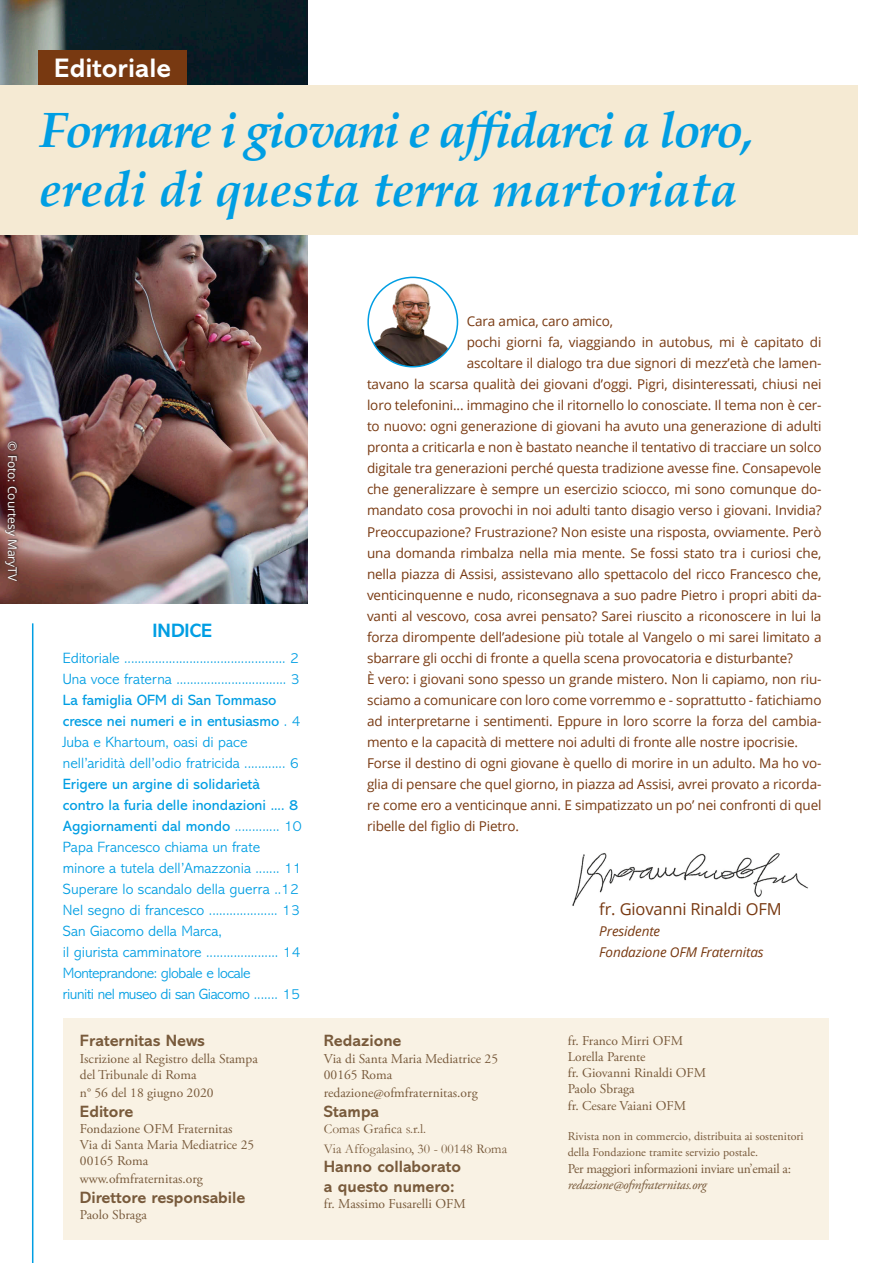
<style>
.page{position:relative;width:893px;height:1263px;background:#fff}
.page>*{position:absolute;margin:0;border:0;box-sizing:border-box;transform-origin:0 0}
.t1{font:italic 700 49.5px/59.4px "Palatino Linotype";color:#009ee3}
.t2{font:700 27px "Abadi MT Pro";color:#fff}
.t3{font:700 19.5px "Abadi MT Pro";color:#009ee3}
.t4{font:700 16.5px "Abadi MT Pro";color:#785a3b}
.t5{font:16.5px "Open Sans";letter-spacing:-.01em;color:#783911}
.t6{font:300 15px "Abadi MT Pro";color:#009ee3}
.t7{font:15px "Abadi MT Pro";color:#009ee3}
.t8{font:300 15px "Abadi MT Pro";letter-spacing:-.03em;color:#009ee3}
.t9{font:13.5px/21px "Open Sans";letter-spacing:-.01em;color:#783911;text-align:justify}
.t10{font:13.5px "Adobe Garamond Pro";color:#785a3b}
.t11{font:13.5px/16.2px "Adobe Garamond Pro";letter-spacing:-.02em;color:#785a3b}
.t12{font:13.5px "Garamond";color:#785a3b}
.t13{font:italic 13.5px "Open Sans";letter-spacing:-.01em;color:#783911}
.t14{font:12px/16.2px "Adobe Garamond Pro";color:#785a3b}
.t15{font:12px "Open Sans";color:#fff}
.s1{font-weight:300}
.s2{font-style:italic}
</style>
<div class="page">
<img style="left:572px;top:853px;width:236px;height:53px">
<img style="left:0;top:0;width:307px;height:603px">
<div style="left:63px;top:1017px;width:765px;height:222px;background:#f9f2e4"></div>
<div style="left:0;top:85px;width:857px;height:150px;background:#f5ead3"></div>
<hr style="left:32px;top:623px;width:1px;height:639px;background:#009ee3">
<div style="left:38px;top:50px;width:149px;height:35px;background:#783911"></div>
<img style="left:368px;top:277px;width:89px;height:89px;border-radius:45px">
<div style="left:367px;top:276px;width:91px;height:91px;border:2px solid #009ee3;border-radius:50%"></div>
<svg style="left:3px;top:440px;width:16px;height:143px;background:#643734"></svg>
<p class="t2" style="left:54px;top:52px;width:118px">Editoriale</p>
<p class="t1" style="left:39px;top:98px;width:716px">Formare i giovani e affidarci a loro, eredi di questa terra martoriata</p>
<p class="t15" style="left:21px;top:441px;width:141px;rotate:90deg">© Foto: Courtesy MaryTV</p>
<p class="t3" style="left:152px;top:619px;width:61px">INDICE</p>
<p class="t6" style="left:63px;top:649px;width:237px">Editoriale ............................................... 2</p>
<p class="t6" style="left:63px;top:670px;width:238px">Una voce fraterna ................................ 3</p>
<p class="t7" style="left:63px;top:691px;width:215px">La famiglia OFM di San Tommaso</p>
<p class="t7" style="left:63px;top:712px;width:239px">cresce nei numeri e in entusiasmo <span class="s1">. 4</span></p>
<p class="t6" style="left:63px;top:733px;width:186px">Juba e Khartoum, oasi di pace</p>
<p class="t6" style="left:63px;top:754px;width:237px">nell’aridità dell’odio fratricida ............ 6</p>
<p class="t7" style="left:63px;top:775px;width:198px">Erigere un argine di solidarietà</p>
<p class="t7" style="left:63px;top:796px;width:237px">contro la furia delle inondazioni .... 8</p>
<p class="t7" style="left:63px;top:817px;width:240px">Aggiornamenti dal mondo <span class="s1">............. 10</span></p>
<p class="t6" style="left:63px;top:838px;width:199px">Papa Francesco chiama un frate</p>
<p class="t6" style="left:63px;top:859px;width:240px">minore a tutela dell’Amazzonia ....... 11</p>
<p class="t6" style="left:63px;top:880px;width:238px">Superare lo scandalo della guerra ..12</p>
<p class="t6" style="left:63px;top:901px;width:238px">Nel segno di francesco .................... 13</p>
<p class="t6" style="left:63px;top:922px;width:160px">San Giacomo della Marca,</p>
<p class="t6" style="left:63px;top:943px;width:239px">il giurista camminatore ..................... 14</p>
<p class="t8" style="left:63px;top:964px;width:189px">Monteprandone: globale e locale</p>
<p class="t8" style="left:63px;top:985px;width:239px">riuniti nel museo di san Giacomo ....... 15</p>
<p class="t4" style="left:80px;top:1031px;width:127px">Fraternitas News</p>
<p class="t10" style="left:80px;top:1049px;width:179px">Iscrizione al Registro della Stampa</p>
<p class="t10" style="left:80px;top:1066px;width:118px">del Tribunale di Roma</p>
<p class="t10" style="left:80px;top:1084px;width:135px">n° 56 del 18 giugno 2020</p>
<p class="t4" style="left:80px;top:1101px;width:55px">Editore</p>
<p class="t10" style="left:80px;top:1120px;width:154px">Fondazione OFM Fraternitas</p>
<p class="t10" style="left:80px;top:1136px;width:176px">Via di Santa Maria Mediatrice 25</p>
<p class="t10" style="left:80px;top:1152px;width:70px">00165 Roma</p>
<p class="t10" style="left:80px;top:1170px;width:124px">www.ofmfraternitas.org</p>
<p class="t4" style="left:80px;top:1187px;width:167px">Direttore responsabile</p>
<p class="t10" style="left:80px;top:1206px;width:68px">Paolo Sbraga</p>
<p class="t9" style="left:467px;top:310px;width:148px">Cara amica, caro amico,</p>
<p class="t9" style="left:467px;top:331px;width:356px">pochi giorni fa, viaggiando in autobus, mi è capitato di</p>
<p class="t9" style="left:467px;top:352px;width:356px">ascoltare il dialogo tra due signori di mezz’età che lamen-</p>
<p class="t9" style="left:367px;top:373px;width:456px">tavano la scarsa qualità dei giovani d’oggi. Pigri, disinteressati, chiusi nei</p>
<p class="t9" style="left:367px;top:394px;width:456px">loro telefonini... immagino che il ritornello lo conosciate. Il tema non è cer-</p>
<p class="t9" style="left:367px;top:415px;width:456px">to nuovo: ogni generazione di giovani ha avuto una generazione di adulti</p>
<p class="t9" style="left:367px;top:436px;width:456px">pronta a criticarla e non è bastato neanche il tentativo di tracciare un solco</p>
<p class="t9" style="left:367px;top:457px;width:456px">digitale tra generazioni perché questa tradizione avesse fine. Consapevole</p>
<p class="t9" style="left:367px;top:478px;width:456px">che generalizzare è sempre un esercizio sciocco, mi sono comunque do-</p>
<p class="t9" style="left:367px;top:499px;width:456px">mandato cosa provochi in noi adulti tanto disagio verso i giovani. Invidia?</p>
<p class="t9" style="left:367px;top:520px;width:456px">Preoccupazione? Frustrazione? Non esiste una risposta, ovviamente. Però</p>
<p class="t9" style="left:367px;top:541px;width:456px">una domanda rimbalza nella mia mente. Se fossi stato tra i curiosi che,</p>
<p class="t9" style="left:367px;top:562px;width:456px">nella piazza di Assisi, assistevano allo spettacolo del ricco Francesco che,</p>
<p class="t9" style="left:367px;top:583px;width:456px">venticinquenne e nudo, riconsegnava a suo padre Pietro i propri abiti da-</p>
<p class="t9" style="left:367px;top:604px;width:456px">vanti al vescovo, cosa avrei pensato? Sarei riuscito a riconoscere in lui la</p>
<p class="t9" style="left:367px;top:625px;width:456px">forza dirompente dell’adesione più totale al Vangelo o mi sarei limitato a</p>
<p class="t9" style="left:367px;top:646px;width:427px">sbarrare gli occhi di fronte a quella scena provocatoria e disturbante?</p>
<p class="t9" style="left:367px;top:667px;width:456px">È vero: i giovani sono spesso un grande mistero. Non li capiamo, non riu&shy;sciamo a comunicare con loro come vorremmo e - soprattutto - fatichiamo ad interpretarne i sentimenti. Eppure in loro scorre la forza del cambia&shy;mento e la capacità di mettere noi adulti di fronte alle nostre ipocrisie.</p>
<p class="t9" style="left:367px;top:751px;width:456px">Forse il destino di ogni giovane è quello di morire in un adulto. Ma ho vo&shy;glia di pensare che quel giorno, in piazza ad Assisi, avrei provato a ricorda&shy;re come ero a venticinque anni. E simpatizzato un po’ nei confronti di quel ribelle del figlio di Pietro.</p>
<p class="t4" style="left:324px;top:1031px;width:79px">Redazione</p>
<p class="t10" style="left:324px;top:1049px;width:176px">Via di Santa Maria Mediatrice 25</p>
<p class="t10" style="left:324px;top:1066px;width:70px">00165 Roma</p>
<p class="t10" style="left:324px;top:1084px;width:155px">redazione@ofmfraternitas.org</p>
<p class="t4" style="left:324px;top:1101px;width:57px">Stampa</p>
<p class="t12" style="left:324px;top:1119px;width:104px">Comas Grafica s.r.l.</p>
<p class="t12" style="left:324px;top:1139px;width:185px">Via Affogalasino, 30 - 00148 Roma</p>
<p class="t4" style="left:324px;top:1157px;width:139px">Hanno collaborato</p>
<p class="t4" style="left:324px;top:1176px;width:132px">a questo numero:</p>
<p class="t10" style="left:324px;top:1195px;width:143px">fr. Massimo Fusarelli OFM</p>
<p class="t5" style="left:599px;top:897px;width:184px">fr. Giovanni Rinaldi OFM</p>
<p class="t13" style="left:599px;top:921px;width:62px">Presidente</p>
<p class="t13" style="left:599px;top:942px;width:166px">Fondazione OFM Fraternitas</p>
<p class="t10" style="left:567px;top:1032px;width:117px">fr. Franco Mirri OFM</p>
<p class="t10" style="left:567px;top:1048px;width:79px">Lorella Parente</p>
<p class="t10" style="left:567px;top:1064px;width:140px">fr. Giovanni Rinaldi OFM</p>
<p class="t10" style="left:567px;top:1080px;width:68px">Paolo Sbraga</p>
<p class="t10" style="left:567px;top:1096px;width:120px">fr. Cesare Vaiani OFM</p>
<p class="t14" style="left:567px;top:1128px;width:237px">Rivista non in commercio, distribuita ai sostenitori della Fondazione tramite servizio postale.</p>
<p class="t11" style="left:567px;top:1160px;width:225px">Per maggiori informazioni inviare un’email a: <span class="s2">redazione@ofmfraternitas.org</span></p>
</div>
